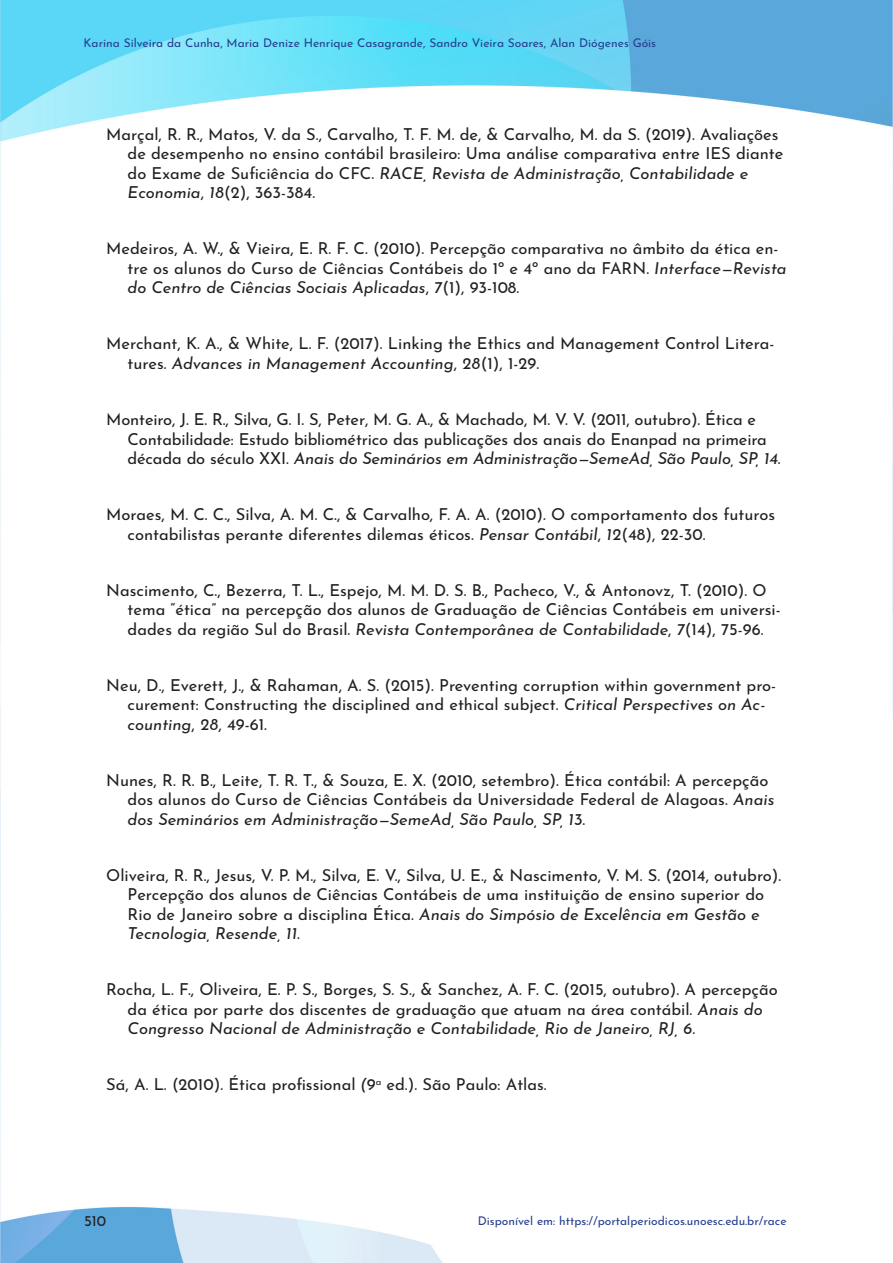
<style>
.page{position:relative;width:893px;height:1263px;background:#fff}
.page>*{position:absolute;margin:0;border:0;box-sizing:border-box;transform-origin:0 0}
.referências{font:16.5px/19.5px "Josefin Sans";color:#231f20}
.t1{font:15px "Josefin Sans";color:#231f20}
.t2{font:12px "Josefin Sans";color:#253f8e}
.s1{font-style:italic}
</style>
<div class="page">
<img style="left:0;top:0;width:893px;height:1262px">
<p class="t2" style="left:84px;top:33px;width:574px">Karina Silveira da Cunha, Maria Denize Henrique Casagrande, Sandro Vieira Soares, Alan Diógenes Góis</p>
<p class="referências" style="left:128px;top:122px;width:657px;text-indent:-21px">Marçal, R. R., Matos, V. da S., Carvalho, T. F. M. de, &amp; Carvalho, M. da S. (2019). Avaliações de desempenho no ensino contábil brasileiro: Uma análise comparativa entre IES diante do Exame de Suficiência do CFC. <span class="s1">RACE, Revista de Administração, Contabilidade e Economia</span>, <span class="s1">18</span>(2), 363-384.</p>
<p class="referências" style="left:128px;top:237px;width:661px;text-indent:-21px">Medeiros, A. W., &amp; Vieira, E. R. F. C. (2010). Percepção comparativa no âmbito da ética en&shy;tre os alunos do Curso de Ciências Contábeis do 1º e 4º ano da FARN. <span class="s1">Interface—Revista do Centro de Ciências Sociais Aplicadas</span>, <span class="s1">7</span>(1), 93-108.</p>
<p class="referências" style="left:128px;top:332px;width:648px;text-indent:-21px">Merchant, K. A., &amp; White, L. F. (2017). Linking the Ethics and Management Control Litera&shy;tures. <span class="s1">Advances in Management Accounting</span>, <span class="s1">28</span>(1), 1-29.</p>
<p class="referências" style="left:128px;top:407px;width:655px;text-indent:-21px">Monteiro, J. E. R., Silva, G. I. S, Peter, M. G. A., &amp; Machado, M. V. V. (2011, outubro). Ética e<br>Contabilidade: Estudo bibliométrico das publicações dos anais do Enanpad na primeira década do século XXI. <span class="s1">Anais do Seminários em Administração—SemeAd, São Paulo, SP, 14</span>.</p>
<p class="referências" style="left:128px;top:502px;width:649px;text-indent:-21px">Moraes, M. C. C., Silva, A. M. C., &amp; Carvalho, F. A. A. (2010). O comportamento dos futuros contabilistas perante diferentes dilemas éticos. <span class="s1">Pensar Contábil</span>, <span class="s1">12</span>(48), 22-30.</p>
<p class="referências" style="left:128px;top:578px;width:655px;text-indent:-21px">Nascimento, C., Bezerra, T. L., Espejo, M. M. D. S. B., Pacheco, V., &amp; Antonovz, T. (2010). O tema “ética” na percepção dos alunos de Graduação de Ciências Contábeis em universi&shy;dades da região Sul do Brasil. <span class="s1">Revista Contemporânea de Contabilidade</span>, <span class="s1">7</span>(14), 75-96.</p>
<p class="referências" style="left:128px;top:673px;width:650px;text-indent:-21px">Neu, D., Everett, J., &amp; Rahaman, A. S. (2015). Preventing corruption within government pro&shy;curement: Constructing the disciplined and ethical subject. <span class="s1">Critical Perspectives on Ac&shy;counting</span>, <span class="s1">28</span>, 49-61.</p>
<p class="referências" style="left:128px;top:768px;width:648px;text-indent:-21px">Nunes, R. R. B., Leite, T. R. T., &amp; Souza, E. X. (2010, setembro). Ética contábil: A percepção dos alunos do Curso de Ciências Contábeis da Universidade Federal de Alagoas. <span class="s1">Anais dos Seminários em Administração—SemeAd, São Paulo, SP, 13</span>.</p>
<p class="referências" style="left:128px;top:863px;width:655px;text-indent:-21px">Oliveira, R. R., Jesus, V. P. M., Silva, E. V., Silva, U. E., &amp; Nascimento, V. M. S. (2014, outubro).<br>Percepção dos alunos de Ciências Contábeis de uma instituição de ensino superior do Rio de Janeiro sobre a disciplina Ética. <span class="s1">Anais do Simpósio de Excelência em Gestão e Tecnologia, Resende, 11</span>.</p>
<p class="referências" style="left:128px;top:977px;width:652px;text-indent:-21px">Rocha, L. F., Oliveira, E. P. S., Borges, S. S., &amp; Sanchez, A. F. C. (2015, outubro). A percepção da ética por parte dos discentes de graduação que atuam na área contábil. <span class="s1">Anais do<br>Congresso Nacional de Administração e Contabilidade, Rio de Janeiro, RJ, 6</span>.</p>
<p class="referências" style="left:106px;top:1072px;width:442px">Sá, A. L. (2010). Ética profissional <span class="s1">(</span>9<sup>a</sup> ed.). São Paulo: Atlas.</p>
<p class="t1" style="left:84px;top:1208px;width:24px">510</p>
<p class="t2" style="left:478px;top:1211px;width:310px">Disponível em: https://portalperiodicos.unoesc.edu.br/race</p>
</div>
